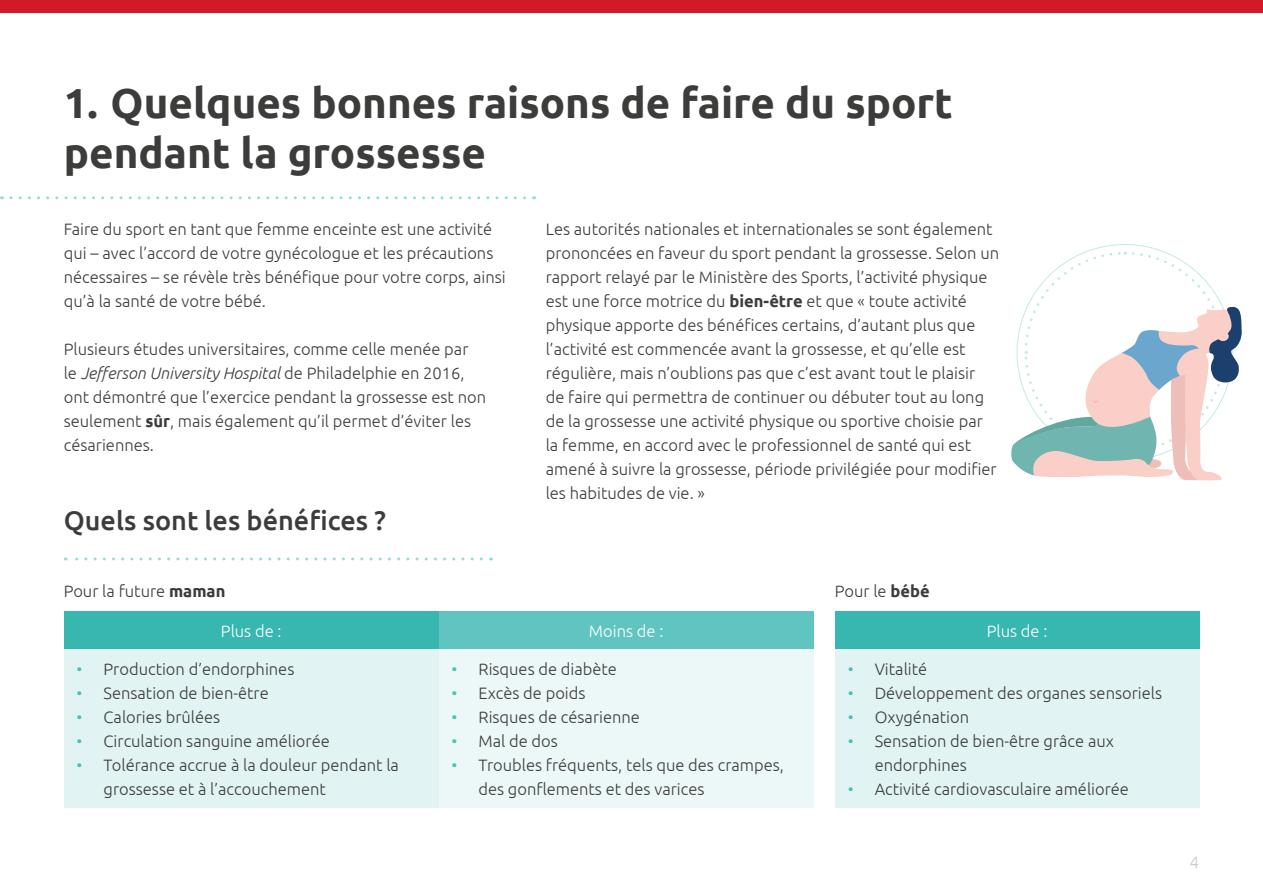
<style>
.page{position:relative;width:1263px;height:893px;background:#fff}
.page>*{position:absolute;margin:0;border:0;box-sizing:border-box;transform-origin:0 0}
.t1{font:700 42px/50.4px "Ubuntu";color:#3c3c3b}
.t2{font:500 27px "Ubuntu";color:#3c3c3b}
.t3{font:300 16.5px/24px "Ubuntu";color:#3c3c3b}
.t4{font:300 16.5px "Ubuntu";color:#fff}
.t5{font:300 16.5px "Ubuntu";color:#c6c6c6}
.s1{font-style:italic}
.s2{font-weight:700}
.s3{color:#4cbdb8}
</style>
<div class="page">
<div style="left:0;top:0;width:1263px;height:13px;background:#d21929"></div>
<div style="left:64px;top:611px;width:375px;height:39px;background:#38b6b0"></div>
<div style="left:439px;top:611px;width:375px;height:39px;background:#60c5c0"></div>
<div style="left:64px;top:650px;width:375px;height:158px;background:#e1f4f3"></div>
<div style="left:439px;top:650px;width:375px;height:158px;background:#ebf8f7"></div>
<div style="left:835px;top:611px;width:364px;height:39px;background:#38b6b0"></div>
<div style="left:835px;top:650px;width:364px;height:158px;background:#e1f4f3"></div>
<svg style="left:65px;top:557px;width:416px;height:3px"></svg>
<svg style="left:1px;top:196px;width:524px;height:3px"></svg>
<svg style="left:1011px;top:250px;width:231px;height:230px"></svg>
<h1 class="t1" style="left:64px;top:77px;width:891px">1. Quelques bonnes raisons de faire du sport pendant la grossesse</h1>
<p class="t3" style="left:64px;top:216px;width:443px">Faire du sport en tant que femme enceinte est une activité qui – avec l’accord de votre gynécologue et les précautions nécessaires – se révèle très bénéfique pour votre corps, ainsi qu’à la santé de votre bébé.</p>
<p class="t3" style="left:64px;top:336px;width:424px">Plusieurs études universitaires, comme celle menée par<br>le <span class="s1">Jefferson University Hospital</span> de Philadelphie en 2016, ont démontré que l’exercice pendant la grossesse est non seulement <span class="s2">sûr</span>, mais également qu’il permet d’éviter les césariennes.</p>
<h2 class="t2" style="left:64px;top:503px;width:324px">Quels sont les bénéfices ?</h2>
<p class="t3" style="left:546px;top:216px;width:455px">Les autorités nationales et internationales se sont également prononcées en faveur du sport pendant la grossesse. Selon un rapport relayé par le Ministère des Sports, l’activité physique est une force motrice du <span class="s2">bien-être</span> et que « toute activité physique apporte des bénéfices certains, d’autant plus que l’activité est commencée avant la grossesse, et qu’elle est régulière, mais n’oublions pas que c’est avant tout le plaisir<br>de faire qui permettra de continuer ou débuter tout au long de la grossesse une activité physique ou sportive choisie par la femme, en accord avec le professionnel de santé qui est amené à suivre la grossesse, période privilégiée pour modifier les habitudes de vie. »</p>
<p class="t3" style="left:64px;top:578px;width:163px">Pour la future <span class="s2">maman</span></p>
<p class="t4" style="left:221px;top:621px;width:62px">Plus de :</p>
<p class="t4" style="left:589px;top:621px;width:76px">Moins de :</p>
<p class="t3" style="left:77px;top:657px;width:219px"><span class="s3">•</span> Production d’endorphines</p>
<p class="t3" style="left:77px;top:681px;width:194px"><span class="s3">•</span> Sensation de bien-être</p>
<p class="t3" style="left:77px;top:705px;width:145px"><span class="s3">•</span> Calories brûlées</p>
<p class="t3" style="left:77px;top:729px;width:255px"><span class="s3">•</span> Circulation sanguine améliorée</p>
<p class="t3" style="left:104px;top:753px;width:297px;text-indent:-27px"><span class="s3">•</span> Tolérance accrue à la douleur pendant la grossesse et à l’accouchement</p>
<p class="t3" style="left:451px;top:657px;width:167px"><span class="s3">•</span> Risques de diabète</p>
<p class="t3" style="left:451px;top:681px;width:136px"><span class="s3">•</span> Excès de poids</p>
<p class="t3" style="left:451px;top:705px;width:190px"><span class="s3">•</span> Risques de césarienne</p>
<p class="t3" style="left:451px;top:729px;width:108px"><span class="s3">•</span> Mal de dos</p>
<p class="t3" style="left:478px;top:753px;width:307px;text-indent:-27px"><span class="s3">•</span> Troubles fréquents, tels que des crampes, des gonflements et des varices</p>
<p class="t3" style="left:835px;top:579px;width:96px">Pour le <span class="s2">bébé</span></p>
<p class="t4" style="left:987px;top:621px;width:62px">Plus de :</p>
<p class="t3" style="left:848px;top:657px;width:81px"><span class="s3">•</span> Vitalité</p>
<p class="t3" style="left:848px;top:681px;width:316px"><span class="s3">•</span> Développement des organes sensoriels</p>
<p class="t3" style="left:848px;top:705px;width:123px"><span class="s3">•</span> Oxygénation</p>
<p class="t3" style="left:875px;top:729px;width:241px;text-indent:-27px"><span class="s3">•</span> Sensation de bien-être grâce aux endorphines</p>
<p class="t3" style="left:848px;top:777px;width:283px"><span class="s3">•</span> Activité cardiovasculaire améliorée</p>
<p class="t5" style="left:1190px;top:852px;width:11px">4</p>
</div>
